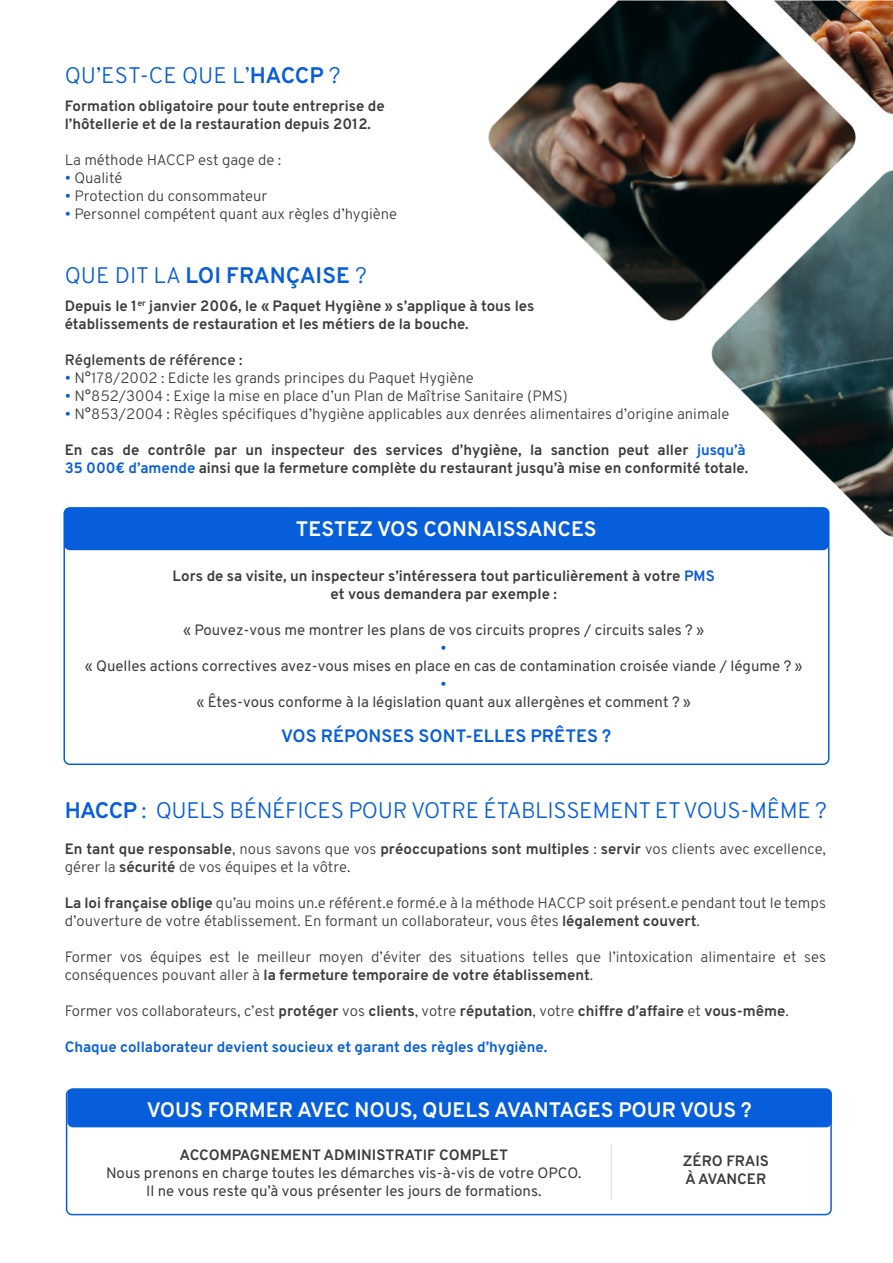
<style>
.page{position:relative;width:893px;height:1263px;background:#fff}
.page>*{position:absolute;margin:0;border:0;box-sizing:border-box;transform-origin:0 0}
.t1{font:300 22.5px "Overpass";letter-spacing:-.015em;color:#065eda}
.t2{font:700 22.5px "Overpass";letter-spacing:-.005em;color:#065eda}
.t3{font:700 21px "Overpass";color:#fff}
.t4{font:700 18px "Overpass";color:#065eda}
.t5{font:300 15px/18px "Overpass";color:#3c3c3b}
.t6{font:700 15px/18px "Overpass";color:#3c3c3b}
.t7{font:15px/18px "Overpass";color:#3c3c3b;text-align:center}
.t8{font:700 15px "Overpass";color:#065eda}
.t9{font:600 15px "Overpass";color:#3c3c3b}
.t10{font:15px "Overpass";color:#065eda}
.s1{font-weight:700}
.s2{color:#065eda}
.s3{font-weight:300}
</style>
<div class="page">
<img style="left:65px;top:0;width:828px;height:1216px">
<div style="left:64px;top:508px;width:765px;height:42px;background:#065eda;border-radius:6px"></div>
<div style="left:63px;top:507px;width:766px;height:258px;border:2px solid #065eda;border-radius:6px"></div>
<div style="left:66px;top:1089px;width:766px;height:126px;border:2px solid #065eda;border-radius:5px"></div>
<div style="left:67px;top:1088px;width:765px;height:39px;background:#065eda;border-radius:6px"></div>
<hr style="left:611px;top:1144px;width:1px;height:55px;background:#d9d9d9">
<h1 class="t1" style="left:65px;top:61px;width:278px">QU’EST-CE QUE L’<span class="s1">HACCP</span> ?</h1>
<p class="t6" style="left:65px;top:97px;width:321px">Formation obligatoire pour toute entreprise de l’hôtellerie et de la restauration depuis 2012.</p>
<p class="t5" style="left:65px;top:151px;width:218px">La méthode HACCP est gage de :</p>
<p class="t5" style="left:65px;top:169px;width:59px"><span class="s2">•</span> Qualité</p>
<p class="t5" style="left:65px;top:187px;width:204px"><span class="s2">•</span> Protection du consommateur</p>
<p class="t5" style="left:65px;top:205px;width:334px"><span class="s2">•</span> Personnel compétent quant aux règles d’hygiène</p>
<h1 class="t2" style="left:65px;top:261px;width:304px"><span class="s3">QUE DIT LA</span> LOI FRANÇAISE <span class="s3">?</span></h1>
<p class="t6" style="left:65px;top:297px;width:471px">Depuis le 1<sup>er</sup> janvier 2006, le « Paquet Hygiène » s’applique à tous les établissements de restauration et les métiers de la bouche.</p>
<p class="t9" style="left:65px;top:351px;width:179px">Réglements de référence :</p>
<p class="t5" style="left:65px;top:369px;width:411px"><span class="s2">•</span> N°178/2002 : Edicte les grands principes du Paquet Hygiène</p>
<p class="t5" style="left:65px;top:387px;width:505px"><span class="s2">•</span> N°852/3004 : Exige la mise en place d’un Plan de Maîtrise Sanitaire (PMS)</p>
<p class="t5" style="left:65px;top:405px;width:666px"><span class="s2">•</span> N°853/2004 : Règles spécifiques d’hygiène applicables aux denrées alimentaires d’origine animale</p>
<p class="t6" style="left:65px;top:441px;width:685px">En cas de contrôle par un inspecteur des services d’hygiène, la sanction peut aller <span class="s2">jusqu’à<br>35 000€ d’amende</span> ainsi que la fermeture complète du restaurant jusqu’à mise en conformité totale.</p>
<h2 class="t3" style="left:296px;top:516px;width:302px">TESTEZ VOS CONNAISSANCES</h2>
<p class="t6" style="left:173px;top:566px;width:544px;text-align:center">Lors de sa visite, un inspecteur s’intéressera tout particulièrement à votre <span class="s2">PMS </span>et vous demandera par exemple :</p>
<p class="t7" style="left:183px;top:620px;width:522px">« Pouvez-vous me montrer les plans de vos circuits propres / circuits sales ? »</p>
<p class="t10" style="left:441px;top:638px;width:8px">•</p>
<p class="t7" style="left:85px;top:656px;width:719px">« Quelles actions correctives avez-vous mises en place en cas de contamination croisée viande / légume ? »</p>
<p class="t10" style="left:441px;top:674px;width:8px">•</p>
<p class="t7" style="left:197px;top:692px;width:496px">« Êtes-vous conforme à la législation quant aux allergènes et comment ? »</p>
<p class="t4" style="left:281px;top:725px;width:331px">VOS RÉPONSES SONT-ELLES PRÊTES ?</p>
<h1 class="t1" style="left:65px;top:796px;width:764px"><span class="s1">HACCP</span> : QUELS BÉNÉFICES POUR VOTRE ÉTABLISSEMENT ET VOUS-MÊME ?</h1>
<p class="t5" style="left:65px;top:839px;width:763px"><span class="s1">En tant que responsable</span>, nous savons que vos <span class="s1">préoccupations sont multiples</span> : <span class="s1">servir</span> vos clients avec excellence, gérer la <span class="s1">sécurité</span> de vos équipes et la vôtre.</p>
<p class="t5" style="left:65px;top:893px;width:763px"><span class="s1">La loi française oblige</span> qu’au moins un.e référent.e formé.e à la méthode HACCP soit présent.e pendant tout le temps d’ouverture de votre établissement. En formant un collaborateur, vous êtes <span class="s1">légalement couvert</span>.</p>
<p class="t5" style="left:65px;top:947px;width:763px">Former vos équipes est le meilleur moyen d’éviter des situations telles que l’intoxication alimentaire et ses conséquences pouvant aller à <span class="s1">la fermeture temporaire de votre établissement</span>.</p>
<p class="t6" style="left:65px;top:1001px;width:726px"><span class="s3">Former vos collaborateurs, c’est</span> protéger <span class="s3">vos</span> clients<span class="s3">, votre</span> réputation<span class="s3">, votre</span> chiffre d’affaire <span class="s3">et</span> vous-même<span class="s3">.</span></p>
<p class="t8" style="left:65px;top:1037px;width:484px">Chaque collaborateur devient soucieux et garant des règles d’hygiène.</p>
<h2 class="t3" style="left:147px;top:1096px;width:606px">VOUS FORMER AVEC NOUS, QUELS AVANTAGES POUR VOUS ?</h2>
<p class="t6" style="left:180px;top:1146px;width:330px">ACCOMPAGNEMENT ADMINISTRATIF COMPLET</p>
<p class="t7" style="left:106px;top:1164px;width:477px">Nous prenons en charge toutes les démarches vis-à-vis de votre OPCO.<br>Il ne vous reste qu’à vous présenter les jours de formations.</p>
<p class="t6" style="left:683px;top:1152px;width:88px">ZÉRO FRAIS<br>À AVANCER</p>
</div>
